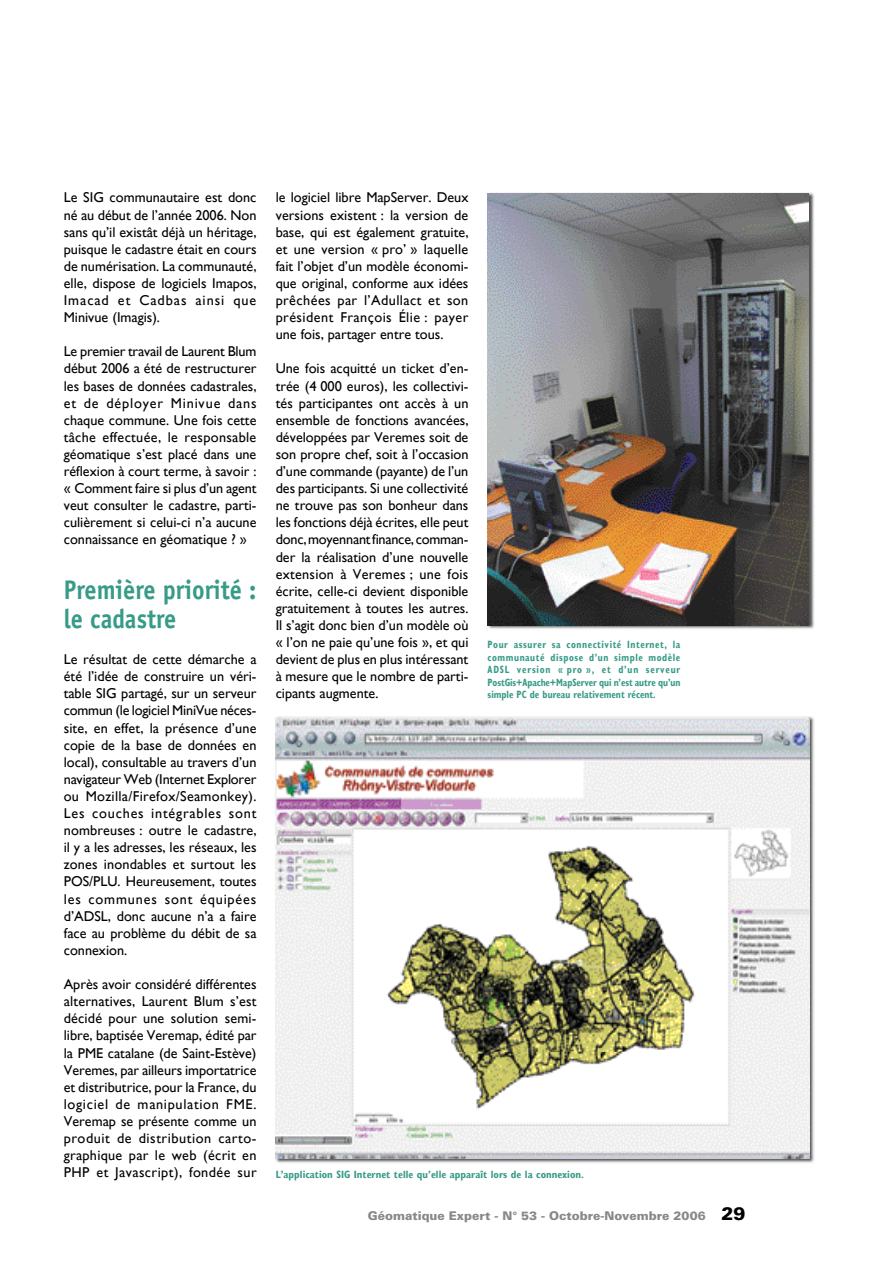
<style>
.page{position:relative;width:893px;height:1263px;background:#fff}
.page>*{position:absolute;margin:0;border:0;box-sizing:border-box;transform-origin:0 0}
.t1{font:700 27px/28.8px "Officina Sans";color:#379b87;scale:.9 1}
.t2{font:14.25px/17.1px "Gill Sans";color:#000;text-align:justify}
.t3{font:900 12px "Univers";color:#888}
.t4{font:700 condensed 10.5px/12.6px "Gill Sans";color:#379b87;text-align:justify;scale:.9 1}
.t5{font:700 condensed 10.5px "Gill Sans";color:#379b87}
.s1{font-size:18px;color:#000}
</style>
<div class="page">
<img style="left:487px;top:192px;width:327px;height:437px">
<img style="left:488px;top:193px;width:320px;height:432px">
<img style="left:275px;top:716px;width:539px;height:447px">
<img style="left:276px;top:717px;width:533px;height:441px">
<p class="t2" style="left:64px;top:189px;width:194px">Le SIG communautaire est donc né au début de l’année 2006. Non sans qu’il existât déjà un héritage, puisque le cadastre était en cours de numérisation. La communauté, elle, dispose de logiciels Imapos, Imacad et Cadbas ainsi que Minivue (Imagis).</p>
<p class="t2" style="left:64px;top:343px;width:194px">Le premier travail de Laurent Blum début 2006 a été de restructurer les bases de données cadastrales, et de déployer Minivue dans chaque commune. Une fois cette tâche effectuée, le responsable géomatique s’est placé dans une réflexion à court terme, à savoir : « Comment faire si plus d’un agent veut consulter le cadastre, parti&shy;culièrement si celui-ci n’a aucune connaissance en géomatique ? »</p>
<h1 class="t1" style="left:64px;top:575px;width:216px">Première priorité : le cadastre</h1>
<p class="t2" style="left:64px;top:651px;width:194px">Le résultat de cette démarche a été l’idée de construire un véri&shy;table SIG partagé, sur un serveur commun (le logiciel MiniVue néces&shy;site, en effet, la présence d’une copie de la base de données en local), consultable au travers d’un navigateur Web (Internet Explorer ou Mozilla/Firefox/Seamonkey).<br>Les couches intégrables sont nombreuses : outre le cadastre, il y a les adresses, les réseaux, les zones inondables et surtout les POS/PLU. Heureusement, toutes les communes sont équipées d’ADSL, donc aucune n’a a faire face au problème du débit de sa connexion.</p>
<p class="t2" style="left:64px;top:976px;width:194px">Après avoir considéré différentes alternatives, Laurent Blum s’est décidé pour une solution semi&shy;libre, baptisée Veremap, édité par la PME catalane (de Saint-Estève)<br>Veremes, par ailleurs importatrice et distributrice, pour la France, du logiciel de manipulation FME.<br>Veremap se présente comme un produit de distribution carto&shy;graphique par le web (écrit en PHP et Javascript), fondée sur</p>
<p class="t2" style="left:276px;top:189px;width:194px">le logiciel libre MapServer. Deux versions existent : la version de base, qui est également gratuite, et une version « pro’ » laquelle fait l’objet d’un modèle économi&shy;que original, conforme aux idées prêchées par l’Adullact et son président François Élie : payer une fois, partager entre tous.</p>
<p class="t2" style="left:276px;top:360px;width:194px">Une fois acquitté un ticket d’en&shy;trée (4 000 euros), les collectivi&shy;tés participantes ont accès à un ensemble de fonctions avancées, développées par Veremes soit de son propre chef, soit à l’occasion d’une commande (payante) de l’un des participants. Si une collectivité ne trouve pas son bonheur dans les fonctions déjà écrites, elle peut donc, moyennant finance, comman&shy;der la réalisation d’une nouvelle extension à Veremes ; une fois écrite, celle-ci devient disponible gratuitement à toutes les autres.<br>Il s’agit donc bien d’un modèle où « l’on ne paie qu’une fois », et qui devient de plus en plus intéressant à mesure que le nombre de parti&shy;cipants augmente.</p>
<p class="t4" style="left:488px;top:638px;width:216px">Pour assurer sa connectivité Internet, la communauté dispose d’un simple modèle ADSL version « pro », et d’un serveur PostGis+Apache+MapServer qui n’est autre qu’un simple PC de bureau relativement récent.</p>
<p class="t5" style="left:276px;top:1168px;width:310px">L’application SIG Internet telle qu’elle apparaît lors de la connexion.</p>
<p class="t3" style="left:368px;top:1208px;width:379px">Géomatique Expert - N° 53 - Octobre-Novembre 2006 <span class="s1">29</span></p>
</div>
